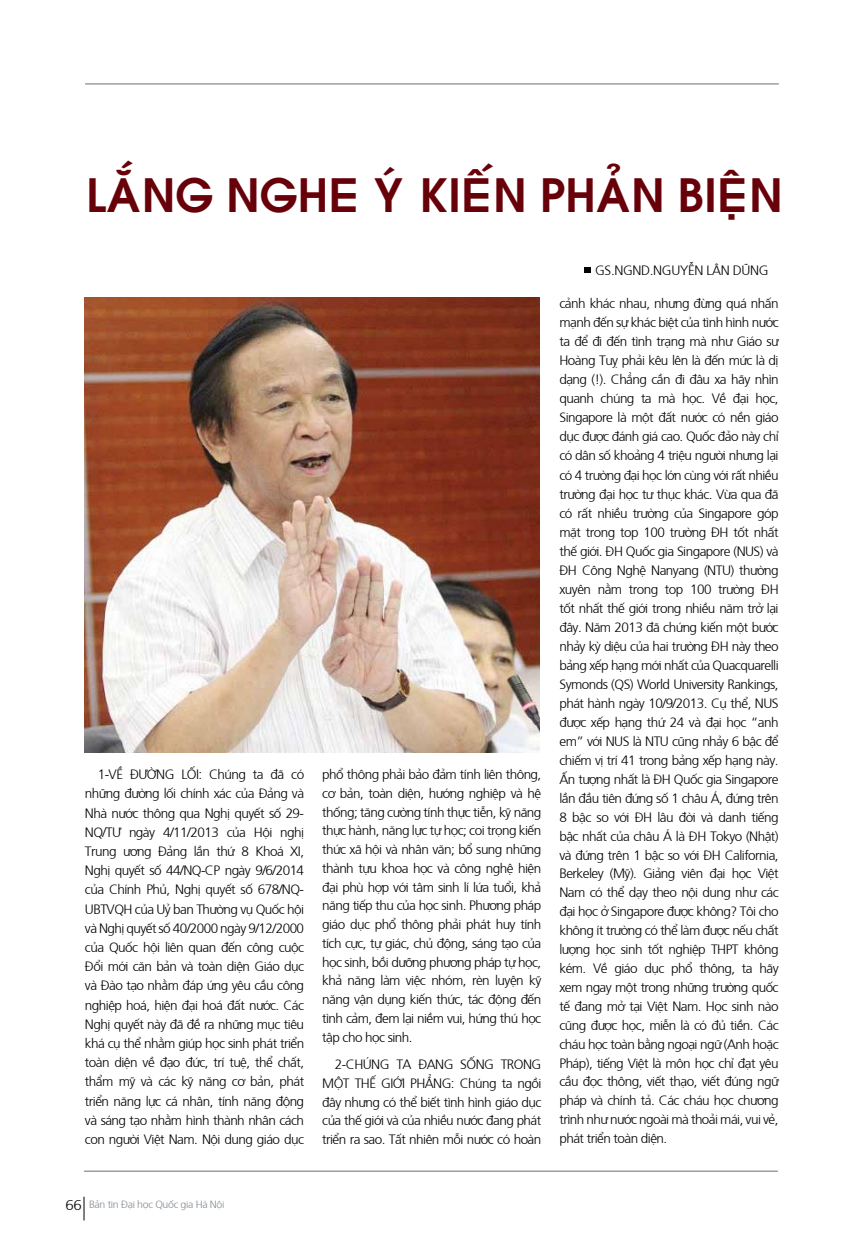
<style>
.page{position:relative;width:864px;height:1242px;background:#fff}
.page>*{position:absolute;margin:0;border:0;box-sizing:border-box;transform-origin:0 0}
.t1{font:45px "VNI Avo Bold";color:#680009}
.t2{font:300 13.5px/18.9px "Frutiger";letter-spacing:-.04em;color:#000;text-align:justify}
.t3{font:300 10.5px "Frutiger";letter-spacing:-.03em;color:#828b92}
.s1{font-size:14.25px;color:#000}
</style>
<div class="page">
<hr style="left:84px;top:1170px;width:693px;height:1px;background:#6d6e71">
<svg style="left:84px;top:1196px;width:1px;height:24px"></svg>
<hr style="left:85px;top:84px;width:693px;height:1px;background:#6d6e71">
<img style="left:84px;top:298px;width:455px;height:455px">
<svg style="left:584px;top:267px;width:6px;height:6px"></svg>
<h1 class="t1" style="left:86px;top:155px;width:697px">LAÉNG NGHE YÙ KIEÁN PHAÛN BIEÄN</h1>
<p class="t2" style="left:85px;top:764px;width:221px;text-indent:13px">1-Về đường lối: Chúng ta đã có những đường lối chính xác của Đảng và Nhà nước thông qua Nghị quyết số 29- NQ/TƯ ngày 4/11/2013 của Hội nghị Trung ương Đảng lần thứ 8 Khoá XI, Nghị quyết số 44/NQ-CP ngày 9/6/2014 của Chính Phủ, Nghị quyết số 678/NQ-UBTVQH của Uỷ ban Thường vụ Quốc hội và Nghị quyết số 40/2000 ngày 9/12/2000 của Quốc hội liên quan đến công cuộc Đổi mới căn bản và toàn diện Giáo dục và Đào tạo nhằm đáp ứng yêu cầu công nghiệp hoá, hiện đại hoá đất nước. Các Nghị quyết này đã đề ra những mục tiêu khá cụ thể nhằm giúp học sinh phát triển toàn diện về đạo đức, trí tuệ, thể chất, thẩm mỹ và các kỹ năng cơ bản, phát triển năng lực cá nhân, tính năng động và sáng tạo nhằm hình thành nhân cách con người Việt Nam. Nội dung giáo dục</p>
<p class="t2" style="left:322px;top:764px;width:220px">phổ thông phải bảo đảm tính liên thông, cơ bản, toàn diện, hướng nghiệp và hệ thống; tăng cường tính thực tiễn, kỹ năng thực hành, năng lực tự học; coi trọng kiến thức xã hội và nhân văn; bổ sung những thành tựu khoa học và công nghệ hiện đại phù hợp với tâm sinh lí lứa tuổi, khả năng tiếp thu của học sinh. Phương pháp giáo dục phổ thông phải phát huy tính tích cực, tự giác, chủ động, sáng tạo của học sinh, bồi dưỡng phương pháp tự học, khả năng làm việc nhóm, rèn luyện kỹ năng vận dụng kiến thức, tác động đến tình cảm, đem lại niềm vui, hứng thú học tập cho học sinh.</p>
<p class="t2" style="left:322px;top:1054px;width:220px;text-indent:13px">2-Chúng ta đang sống trong một Th ế giới phẳng: Chúng ta ngồi đây nhưng có thể biết tình hình giáo dục của thế giới và của nhiều nước đang phát triển ra sao. Tất nhiên mỗi nước có hoàn</p>
<p class="t2" style="left:595px;top:260px;width:175px">GS.NGND.Nguyễn Lân Dũng</p>
<p class="t2" style="left:559px;top:293px;width:221px">cảnh khác nhau, nhưng đừng quá nhấn mạnh đến sự khác biệt của tình hình nước ta để đi đến tình trạng mà như Giáo sư Hoàng Tuỵ phải kêu lên là đến mức là dị dạng (!). Chẳng cần đi đâu xa hãy nhìn quanh chúng ta mà học. Về đại học, Singapore là một đất nước có nền giáo dục được đánh giá cao. Quốc đảo này chỉ có dân số khoảng 4 triệu người nhưng lại có 4 trường đại học lớn cùng với rất nhiều trường đại học tư thục khác. Vừa qua đã có rất nhiều trường của Singapore góp mặt trong top 100 trường ĐH tốt nhất thế giới. ĐH Quốc gia Singapore (NUS) và ĐH Công Nghệ Nanyang (NTU) thường xuyên nằm trong top 100 trường ĐH tốt nhất thế giới trong nhiều năm trở lại đây. Năm 2013 đã chứng kiến một bước nhảy kỳ diệu của hai trường ĐH này theo bảng xếp hạng mới nhất của Quacquarelli Symonds (QS) World University Rankings, phát hành ngày 10/9/2013. Cụ thể, NUS được xếp hạng thứ 24 và đại học “anh em” với NUS là NTU cũng nhảy 6 bậc để chiếm vị trí 41 trong bảng xếp hạng này.<br>Ấn tượng nhất là ĐH Quốc gia Singapore lần đầu tiên đứng số 1 châu Á, đứng trên 8 bậc so với ĐH lâu đời và danh tiếng bậc nhất của châu Á là ĐH Tokyo (Nhật) và đứng trên 1 bậc so với ĐH California, Berkeley (Mỹ). Giảng viên đại học Việt Nam có thể dạy theo nội dung như các đại học ở Singapore được không? Tôi cho không ít trường có thể làm được nếu chất lượng học sinh tốt nghiệp THPT không kém. Về giáo dục phổ thông, ta hãy xem ngay một trong những trường quốc tế đang mở tại Việt Nam. Học sinh nào cũng được học, miễn là có đủ tiền. Các cháu học toàn bằng ngoại ngữ (Anh hoặc Pháp), tiếng Việt là môn học chỉ đạt yêu cầu đọc thông, viết thạo, viết đúng ngữ pháp và chính tả. Các cháu học chương trình như nước ngoài mà thoải mái, vui vẻ, phát triển toàn diện.</p>
<p class="t3" style="left:65px;top:1197px;width:160px"><span class="s1">66</span> Bản tin Đại học Quốc gia Hà Nội</p>
</div>
